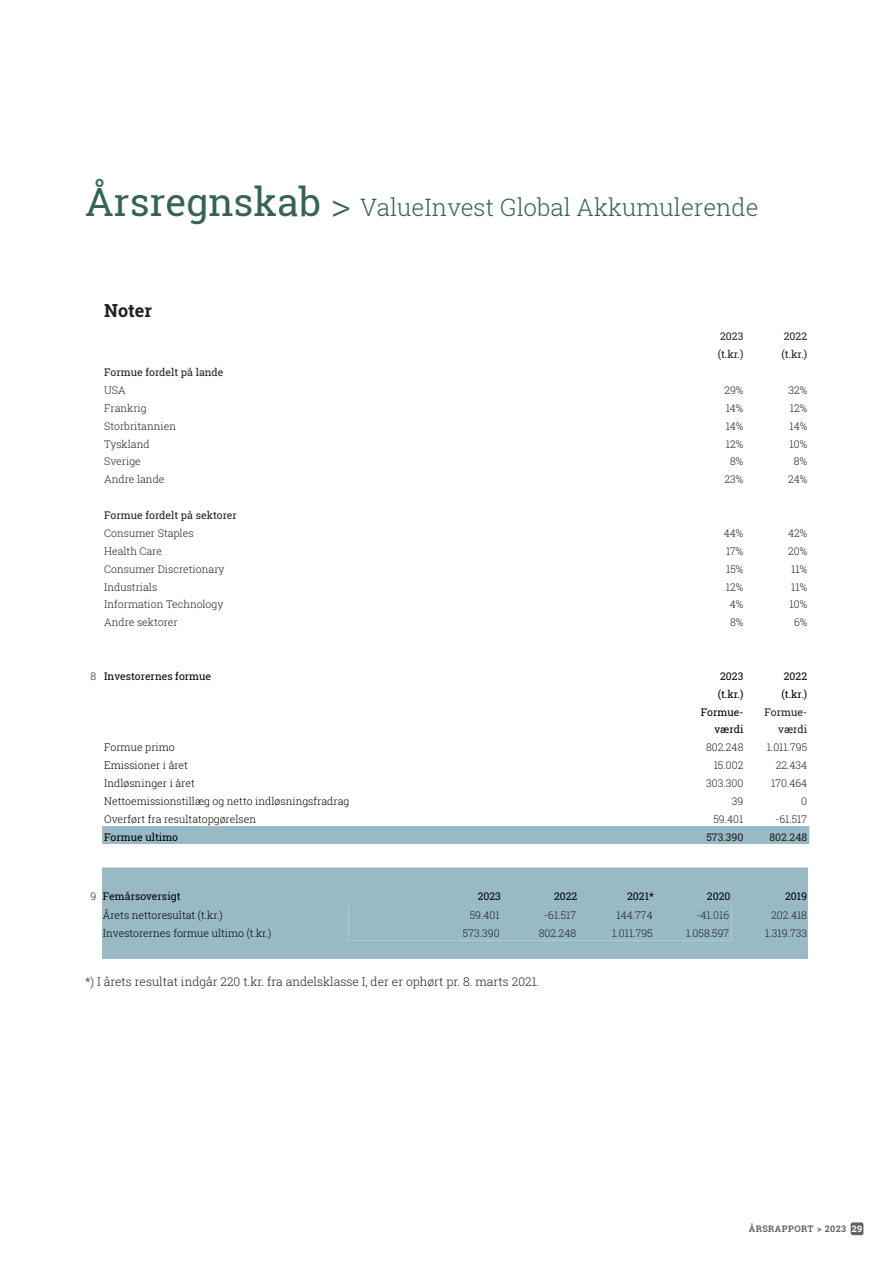
<style>
.page{position:relative;width:893px;height:1263px;background:#fff}
.page>*{position:absolute;margin:0;border:0;box-sizing:border-box;transform-origin:0 0}
.t1{font:300 24px "Roboto Slab";color:#376357}
.t2{font:700 18px "Roboto Slab";color:#231f20}
.t3{font:300 12px "Roboto Slab";color:#231f20}
.t4{font:300 10.5px "Roboto Slab";color:#231f20}
.t5{font:300 10.5px "Roboto Slab";color:#000}
.t6{font:10.5px "Roboto Slab";color:#000}
.t7{font:10.5px "Roboto Slab";color:#231f20}
.t8{font:700 9px "Roboto Slab";letter-spacing:.05em;color:#636366}
.s1{font-weight:400;font-size:39px}
.s2{font-size:39px}
.s3{color:#fff}
</style>
<div class="page">
<div style="left:851px;top:1222px;width:12px;height:13px;background:#635f63;border-radius:2px"></div>
<div style="left:102px;top:867px;width:706px;height:92px;background:#97bac4"></div>
<div style="left:349px;top:904px;width:382px;height:37px;background:#97bac4"></div>
<div style="left:102px;top:826px;width:707px;height:18px;background:#97bac4"></div>
<p class="t1" style="left:85px;top:191px;width:675px"><span class="s1">Årsregnskab</span> <span class="s2">&gt;</span> ValueInvest Global Akkumulerende</p>
<p class="t2" style="left:104px;top:298px;width:49px">Noter</p>
<p class="t7" style="left:720px;top:329px;width:25px">2023</p>
<p class="t7" style="left:784px;top:329px;width:25px">2022</p>
<p class="t7" style="left:718px;top:347px;width:27px">(t.kr.)</p>
<p class="t7" style="left:781px;top:347px;width:27px">(t.kr.)</p>
<p class="t7" style="left:104px;top:365px;width:121px">Formue fordelt på lande</p>
<p class="t4" style="left:104px;top:383px;width:23px">USA</p>
<p class="t4" style="left:724px;top:383px;width:21px">29%</p>
<p class="t4" style="left:788px;top:383px;width:20px">32%</p>
<p class="t4" style="left:104px;top:401px;width:44px">Frankrig</p>
<p class="t4" style="left:726px;top:401px;width:19px">14%</p>
<p class="t4" style="left:790px;top:401px;width:19px">12%</p>
<p class="t4" style="left:104px;top:419px;width:74px">Storbritannien</p>
<p class="t4" style="left:726px;top:419px;width:19px">14%</p>
<p class="t4" style="left:789px;top:419px;width:19px">14%</p>
<p class="t4" style="left:104px;top:437px;width:47px">Tyskland</p>
<p class="t4" style="left:726px;top:437px;width:19px">12%</p>
<p class="t4" style="left:789px;top:437px;width:19px">10%</p>
<p class="t4" style="left:104px;top:454px;width:38px">Sverige</p>
<p class="t4" style="left:730px;top:454px;width:15px">8%</p>
<p class="t4" style="left:794px;top:454px;width:15px">8%</p>
<p class="t4" style="left:104px;top:472px;width:62px">Andre lande</p>
<p class="t4" style="left:725px;top:472px;width:20px">23%</p>
<p class="t4" style="left:788px;top:472px;width:21px">24%</p>
<p class="t7" style="left:104px;top:508px;width:134px">Formue fordelt på sektorer</p>
<p class="t4" style="left:104px;top:526px;width:91px">Consumer Staples</p>
<p class="t4" style="left:724px;top:526px;width:21px">44%</p>
<p class="t4" style="left:788px;top:526px;width:21px">42%</p>
<p class="t4" style="left:104px;top:544px;width:59px">Health Care</p>
<p class="t4" style="left:726px;top:544px;width:19px">17%</p>
<p class="t4" style="left:788px;top:544px;width:21px">20%</p>
<p class="t4" style="left:104px;top:562px;width:122px">Consumer Discretionary</p>
<p class="t4" style="left:726px;top:562px;width:19px">15%</p>
<p class="t4" style="left:791px;top:562px;width:18px">11%</p>
<p class="t4" style="left:104px;top:579px;width:55px">Industrials</p>
<p class="t4" style="left:726px;top:579px;width:19px">12%</p>
<p class="t4" style="left:791px;top:579px;width:18px">11%</p>
<p class="t4" style="left:104px;top:597px;width:121px">Information Technology</p>
<p class="t4" style="left:730px;top:597px;width:15px">4%</p>
<p class="t4" style="left:789px;top:597px;width:19px">10%</p>
<p class="t4" style="left:104px;top:615px;width:75px">Andre sektorer</p>
<p class="t4" style="left:730px;top:615px;width:15px">8%</p>
<p class="t4" style="left:794px;top:615px;width:15px">6%</p>
<p class="t4" style="left:91px;top:669px;width:7px">8</p>
<p class="t6" style="left:104px;top:669px;width:109px">Investorernes formue</p>
<p class="t6" style="left:720px;top:669px;width:25px">2023</p>
<p class="t6" style="left:784px;top:669px;width:25px">2022</p>
<p class="t6" style="left:718px;top:687px;width:27px">(t.kr.)</p>
<p class="t6" style="left:781px;top:687px;width:27px">(t.kr.)</p>
<p class="t6" style="left:701px;top:704px;width:44px">Formue-</p>
<p class="t7" style="left:764px;top:704px;width:44px">Formue-</p>
<p class="t6" style="left:714px;top:722px;width:31px">værdi</p>
<p class="t7" style="left:778px;top:722px;width:31px">værdi</p>
<p class="t5" style="left:104px;top:740px;width:72px">Formue primo</p>
<p class="t4" style="left:706px;top:740px;width:39px">802.248</p>
<p class="t4" style="left:767px;top:740px;width:42px">1.011.795</p>
<p class="t5" style="left:104px;top:758px;width:85px">Emissioner i året</p>
<p class="t4" style="left:714px;top:758px;width:31px">15.002</p>
<p class="t4" style="left:776px;top:758px;width:33px">22.434</p>
<p class="t5" style="left:104px;top:776px;width:92px">Indløsninger i året</p>
<p class="t4" style="left:706px;top:776px;width:39px">303.300</p>
<p class="t4" style="left:771px;top:776px;width:38px">170.464</p>
<p class="t5" style="left:104px;top:794px;width:247px">Nettoemissionstillæg og netto indløsningsfradrag</p>
<p class="t4" style="left:732px;top:794px;width:13px">39</p>
<p class="t4" style="left:801px;top:794px;width:7px">0</p>
<p class="t5" style="left:104px;top:812px;width:154px">Overført fra resultatopgørelsen</p>
<p class="t4" style="left:713px;top:812px;width:31px">59.401</p>
<p class="t4" style="left:775px;top:812px;width:33px">-61.517</p>
<p class="t6" style="left:104px;top:829px;width:75px">Formue ultimo</p>
<p class="t7" style="left:706px;top:829px;width:39px">573.390</p>
<p class="t7" style="left:769px;top:829px;width:39px">802.248</p>
<p class="t4" style="left:91px;top:889px;width:7px">9</p>
<p class="t6" style="left:103px;top:889px;width:79px">Femårsoversigt</p>
<p class="t6" style="left:478px;top:889px;width:25px">2023</p>
<p class="t6" style="left:554px;top:889px;width:25px">2022</p>
<p class="t6" style="left:627px;top:889px;width:28px">2021*</p>
<p class="t6" style="left:707px;top:889px;width:25px">2020</p>
<p class="t6" style="left:785px;top:889px;width:24px">2019</p>
<p class="t5" style="left:103px;top:908px;width:121px">Årets nettoresultat (t.kr.)</p>
<p class="t4" style="left:470px;top:908px;width:31px">59.401</p>
<p class="t4" style="left:544px;top:908px;width:33px">-61.517</p>
<p class="t4" style="left:616px;top:908px;width:38px">144.774</p>
<p class="t4" style="left:696px;top:908px;width:34px">-41.016</p>
<p class="t4" style="left:771px;top:908px;width:37px">202.418</p>
<p class="t5" style="left:103px;top:926px;width:170px">Investorernes formue ultimo (t.kr.)</p>
<p class="t4" style="left:463px;top:926px;width:38px">573.390</p>
<p class="t4" style="left:539px;top:926px;width:39px">802.248</p>
<p class="t4" style="left:612px;top:926px;width:42px">1.011.795</p>
<p class="t4" style="left:686px;top:926px;width:45px">1.058.597</p>
<p class="t4" style="left:765px;top:926px;width:43px">1.319.733</p>
<p class="t3" style="left:85px;top:973px;width:456px">*) I årets resultat indgår 220 t.kr. fra andelsklasse I, der er ophørt pr. 8. marts 2021.</p>
<p class="t8" style="left:749px;top:1222px;width:115px">ÅRSRAPPORT &gt; 2023 <span class="s3">29</span></p>
</div>
